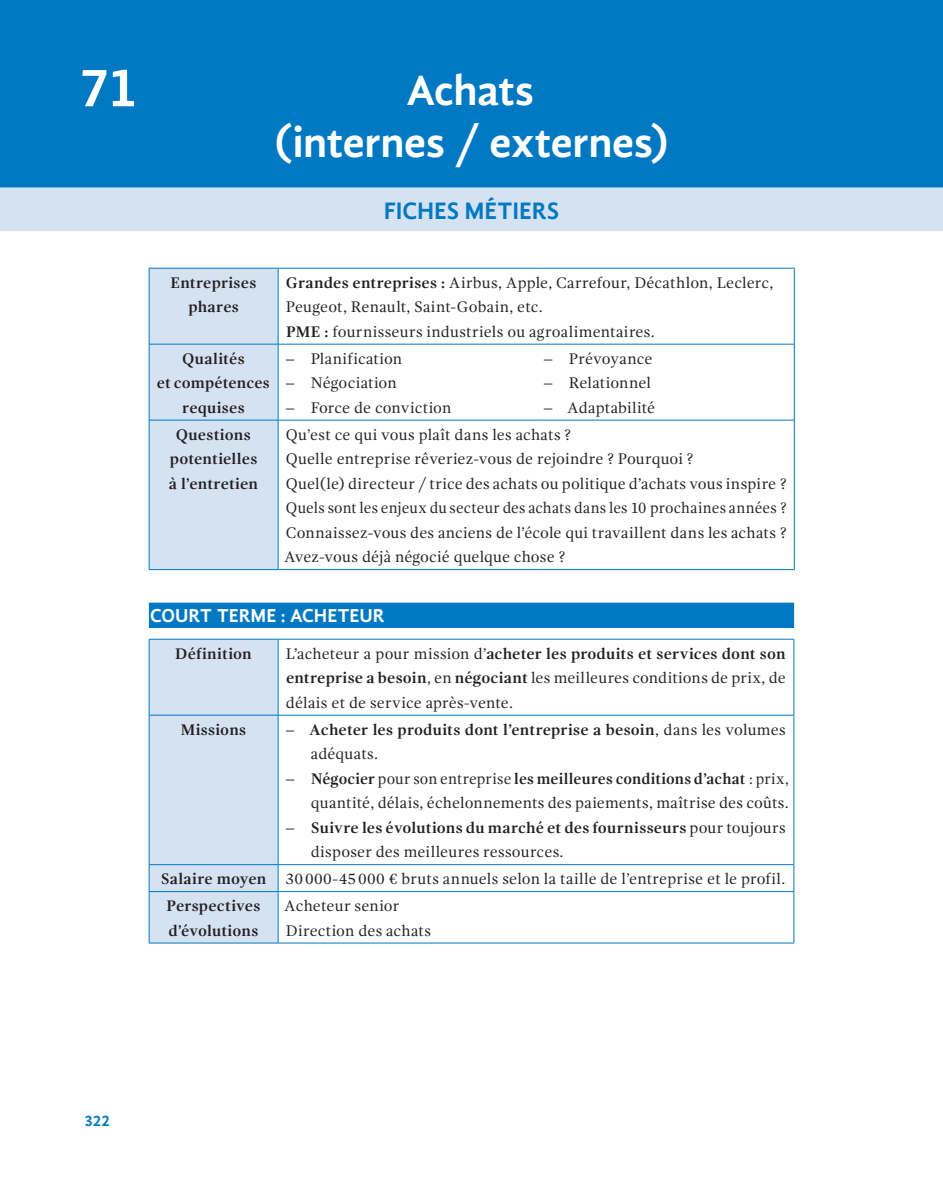
<style>
.page{position:relative;width:943px;height:1191px;background:#fff}
.page>*{position:absolute;margin:0;border:0;box-sizing:border-box;transform-origin:0 0}
.t1{font:700 56px "Gandhi Sans";color:#fff}
.t2{font:700 43.75px/52.5px "Gandhi Sans";letter-spacing:-.01em;color:#fff;text-align:center}
.t3{font:700 24.5px "Gandhi Sans";letter-spacing:-.005em;color:#0079c2}
.t4{font:700 19.25px "Gandhi Sans";letter-spacing:-.005em;color:#fff}
.t5{font:15.75px/24.5px "Gandhi Serif";letter-spacing:.01em;color:#231f20}
.t6{font:700 15.75px/24.5px "Gandhi Serif";letter-spacing:.01em;color:#231f20;text-align:center}
.t7{font:700 15.75px "Gandhi Sans";color:#0079c2}
.s1{font-weight:700}
.s2{font-weight:400}
</style>
<div class="page">
<div style="left:0;top:0;width:943px;height:190px;background:#0079c2"></div>
<div style="left:0;top:187px;width:943px;height:44px;background:#d4e2f2"></div>
<div style="left:149px;top:602px;width:645px;height:26px;background:#0079c2"></div>
<div style="left:150px;top:269px;width:128px;height:300px;background:#d4e2f2"></div>
<hr style="left:278px;top:268px;width:1px;height:76px;background:#0079c2">
<hr style="left:149px;top:344px;width:129px;height:1px;background:#0079c2">
<hr style="left:149px;top:420px;width:129px;height:1px;background:#0079c2">
<hr style="left:278px;top:420px;width:1px;height:149px;background:#0079c2">
<hr style="left:149px;top:268px;width:129px;height:1px;background:#0079c2">
<hr style="left:149px;top:268px;width:1px;height:76px;background:#0079c2">
<hr style="left:149px;top:344px;width:1px;height:76px;background:#0079c2">
<hr style="left:149px;top:420px;width:1px;height:149px;background:#0079c2">
<hr style="left:149px;top:569px;width:129px;height:1px;background:#0079c2">
<hr style="left:278px;top:268px;width:258px;height:1px;background:#0079c2">
<hr style="left:536px;top:268px;width:258px;height:1px;background:#0079c2">
<hr style="left:794px;top:268px;width:1px;height:76px;background:#0079c2">
<hr style="left:794px;top:420px;width:1px;height:149px;background:#0079c2">
<hr style="left:278px;top:569px;width:258px;height:1px;background:#0079c2">
<hr style="left:536px;top:569px;width:258px;height:1px;background:#0079c2">
<hr style="left:278px;top:344px;width:258px;height:1px;background:#0079c2">
<hr style="left:278px;top:344px;width:1px;height:76px;background:#0079c2">
<hr style="left:536px;top:344px;width:258px;height:1px;background:#0079c2">
<hr style="left:794px;top:344px;width:1px;height:76px;background:#0079c2">
<hr style="left:278px;top:420px;width:258px;height:1px;background:#0079c2">
<hr style="left:536px;top:420px;width:258px;height:1px;background:#0079c2">
<hr style="left:278px;top:639px;width:516px;height:1px;background:#0079c2">
<hr style="left:278px;top:715px;width:516px;height:1px;background:#0079c2">
<hr style="left:278px;top:864px;width:516px;height:1px;background:#0079c2">
<hr style="left:278px;top:891px;width:516px;height:1px;background:#0079c2">
<div style="left:149px;top:639px;width:130px;height:303px;background:#d4e2f2"></div>
<hr style="left:149px;top:891px;width:1px;height:51px;background:#0079c2">
<hr style="left:149px;top:942px;width:129px;height:1px;background:#0079c2">
<hr style="left:793px;top:639px;width:1px;height:76px;background:#0079c2">
<hr style="left:793px;top:715px;width:1px;height:149px;background:#0079c2">
<svg style="left:793px;top:865px;width:1px;height:26px"></svg>
<hr style="left:793px;top:891px;width:1px;height:51px;background:#0079c2">
<hr style="left:278px;top:942px;width:516px;height:1px;background:#0079c2">
<h1 class="t1" style="left:79px;top:55px;width:61px">71</h1>
<h2 class="t2" style="left:274px;top:64px;width:396px">Achats<br>(internes / externes)</h2>
<h3 class="t3" style="left:384px;top:196px;width:177px">FICHES MÉTIERS</h3>
<p class="t6" style="left:170px;top:270px;width:87px">Entreprises phares</p>
<p class="t5" style="left:286px;top:270px;width:489px"><span class="s1">Grandes entreprises :</span> Airbus, Apple, Carrefour, Décathlon, Leclerc,<br>Peugeot, Renault, Saint-Gobain, etc.<br><span class="s1">PME :</span> fournisseurs industriels ou agroalimentaires.</p>
<p class="t6" style="left:157px;top:346px;width:114px">Qualités<br>et compétences requises</p>
<p class="t5" style="left:285px;top:346px;width:118px">– Planification</p>
<p class="t5" style="left:543px;top:346px;width:110px">– Prévoyance</p>
<p class="t5" style="left:543px;top:371px;width:109px">– Relationnel</p>
<p class="t5" style="left:543px;top:395px;width:113px">– Adaptabilité</p>
<p class="t5" style="left:285px;top:371px;width:113px">– Négociation</p>
<p class="t5" style="left:285px;top:395px;width:167px">– Force de conviction</p>
<p class="t6" style="left:169px;top:422px;width:91px">Questions potentielles à l’entretien</p>
<p class="t5" style="left:284px;top:422px;width:504px">Qu’est ce qui vous plaît dans les achats ?<br>Quelle entreprise rêveriez-vous de rejoindre ? Pourquoi ?<br>Quel(le) directeur / trice des achats ou politique d’achats vous inspire ?<br>Quels sont les enjeux du secteur des achats dans les 10 prochaines années ?<br>Connaissez-vous des anciens de l’école qui travaillent dans les achats ?<br>Avez-vous déjà négocié quelque chose ?</p>
<p class="t4" style="left:150px;top:604px;width:236px">COURT TERME : ACHETEUR</p>
<p class="t6" style="left:175px;top:641px;width:78px">Définition</p>
<p class="t5" style="left:286px;top:641px;width:501px;text-align:justify">L’acheteur a pour mission d’<span class="s1">acheter les produits et services dont son entreprise a besoin</span>, en <span class="s1">négociant</span> les meilleures conditions de prix, de délais et de service après-vente.</p>
<p class="t6" style="left:181px;top:717px;width:67px">Missions</p>
<p class="t6" style="left:311px;top:717px;width:476px;text-align:left;text-indent:-26px"><span class="s2">–</span> Acheter les produits dont l’entreprise a besoin<span class="s2">, dans les volumes adéquats.</span></p>
<p class="t5" style="left:285px;top:766px;width:505px;text-align:right">– <span class="s1">Négocier</span> pour son entreprise <span class="s1">les meilleures conditions d’achat</span> : prix, quantité, délais, échelonnements des paiements, maîtrise des coûts.</p>
<p class="t5" style="left:311px;top:815px;width:476px;text-indent:-25px">– <span class="s1">Suivre les évolutions du marché et des fournisseurs</span> pour toujours disposer des meilleures ressources.</p>
<p class="t5" style="left:166px;top:865px;width:620px;line-height:26.9px;text-indent:-5px"><span class="s1">Salaire moyen</span> 30000-45000 € bruts annuels selon la taille de l’entreprise et le profil.<br><span class="s1">Perspectives</span></p>
<p class="t6" style="left:168px;top:918px;width:92px">d’évolutions</p>
<p class="t5" style="left:284px;top:893px;width:148px">Acheteur senior<br>Direction des achats</p>
<p class="t7" style="left:84px;top:1112px;width:27px">322</p>
</div>
